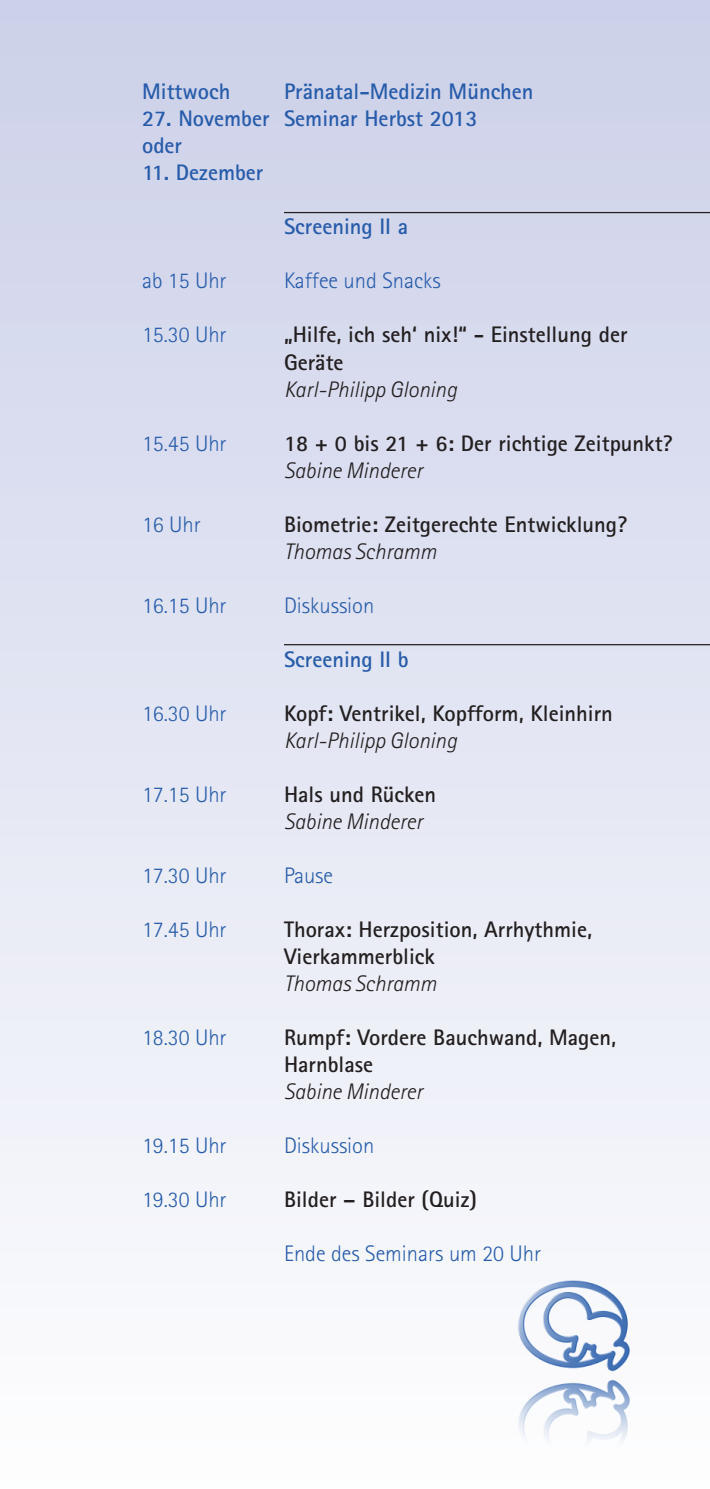
<style>
.page{position:relative;width:710px;height:1489px;background:#fff}
.page>*{position:absolute;margin:0;border:0;box-sizing:border-box;transform-origin:0 0}
.t1{font:700 22.5px/27px "Rotis Sans Serif";color:#231f20}
.t2{font:300 22.5px "Rotis Sans Serif";color:#275caa}
.t3{font:italic 300 22.5px "Rotis Sans Serif";color:#231f20}
.t4{font:700 22.5px/27px "Rotis Sans Serif";color:#275caa}
</style>
<div class="page">
<div style="left:0;top:0;width:709px;height:1489px;background:linear-gradient(to bottom,#ccd0e9,#fdfefe)"></div>
<img style="left:517px;top:1280px;width:111px;height:168px">
<hr style="left:284px;top:212px;width:425px;height:1px;background:#231f20">
<hr style="left:284px;top:644px;width:425px;height:1px;background:#231f20">
<p class="t4" style="left:142px;top:78px;width:90px">Mittwoch</p>
<p class="t4" style="left:284px;top:78px;width:251px">Pränatal-Medizin München</p>
<p class="t4" style="left:142px;top:105px;width:336px">27. November Seminar Herbst 2013 oder</p>
<p class="t4" style="left:142px;top:159px;width:123px">11. Dezember</p>
<p class="t4" style="left:284px;top:213px;width:126px">Screening II a</p>
<p class="t2" style="left:142px;top:268px;width:86px">ab 15 Uhr</p>
<p class="t2" style="left:284px;top:268px;width:158px">Kaffee und Snacks</p>
<p class="t2" style="left:142px;top:322px;width:86px">15.30 Uhr</p>
<p class="t1" style="left:284px;top:321px;width:345px">„Hilfe, ich seh‘ nix!“ - Einstellung der<br>Geräte</p>
<p class="t3" style="left:284px;top:376px;width:174px">Karl-Philipp Gloning</p>
<p class="t2" style="left:142px;top:430px;width:86px">15.45 Uhr</p>
<p class="t1" style="left:284px;top:429px;width:390px">18 + 0 bis 21 + 6: Der richtige Zeitpunkt?</p>
<p class="t3" style="left:284px;top:457px;width:140px">Sabine Minderer</p>
<p class="t2" style="left:142px;top:511px;width:60px">16 Uhr</p>
<p class="t1" style="left:284px;top:510px;width:344px">Biometrie: Zeitgerechte Entwicklung?</p>
<p class="t3" style="left:284px;top:538px;width:154px">Thomas Schramm</p>
<p class="t2" style="left:142px;top:592px;width:86px">16.15 Uhr</p>
<p class="t2" style="left:284px;top:592px;width:92px">Diskussion</p>
<p class="t4" style="left:284px;top:645px;width:126px">Screening II b</p>
<p class="t2" style="left:142px;top:700px;width:86px">16.30 Uhr</p>
<p class="t1" style="left:284px;top:699px;width:330px">Kopf: Ventrikel, Kopfform, Kleinhirn</p>
<p class="t3" style="left:284px;top:727px;width:174px">Karl-Philipp Gloning</p>
<p class="t2" style="left:142px;top:781px;width:86px">17.15 Uhr</p>
<p class="t1" style="left:284px;top:780px;width:153px">Hals und Rücken</p>
<p class="t3" style="left:284px;top:808px;width:140px">Sabine Minderer</p>
<p class="t2" style="left:142px;top:862px;width:86px">17.30 Uhr</p>
<p class="t2" style="left:284px;top:862px;width:51px">Pause</p>
<p class="t2" style="left:142px;top:916px;width:86px">17.45 Uhr</p>
<p class="t1" style="left:284px;top:915px;width:309px">Thorax: Herzposition, Arrhythmie,<br>Vierkammerblick</p>
<p class="t3" style="left:284px;top:970px;width:154px">Thomas Schramm</p>
<p class="t2" style="left:142px;top:1024px;width:86px">18.30 Uhr</p>
<p class="t1" style="left:284px;top:1023px;width:333px">Rumpf: Vordere Bauchwand, Magen,<br>Harnblase</p>
<p class="t3" style="left:284px;top:1078px;width:140px">Sabine Minderer</p>
<p class="t2" style="left:142px;top:1132px;width:86px">19.15 Uhr</p>
<p class="t2" style="left:284px;top:1132px;width:92px">Diskussion</p>
<p class="t2" style="left:142px;top:1186px;width:86px">19.30 Uhr</p>
<p class="t1" style="left:284px;top:1185px;width:194px">Bilder – Bilder (Quiz)</p>
<p class="t2" style="left:284px;top:1240px;width:258px">Ende des Seminars um 20 Uhr</p>
</div>
